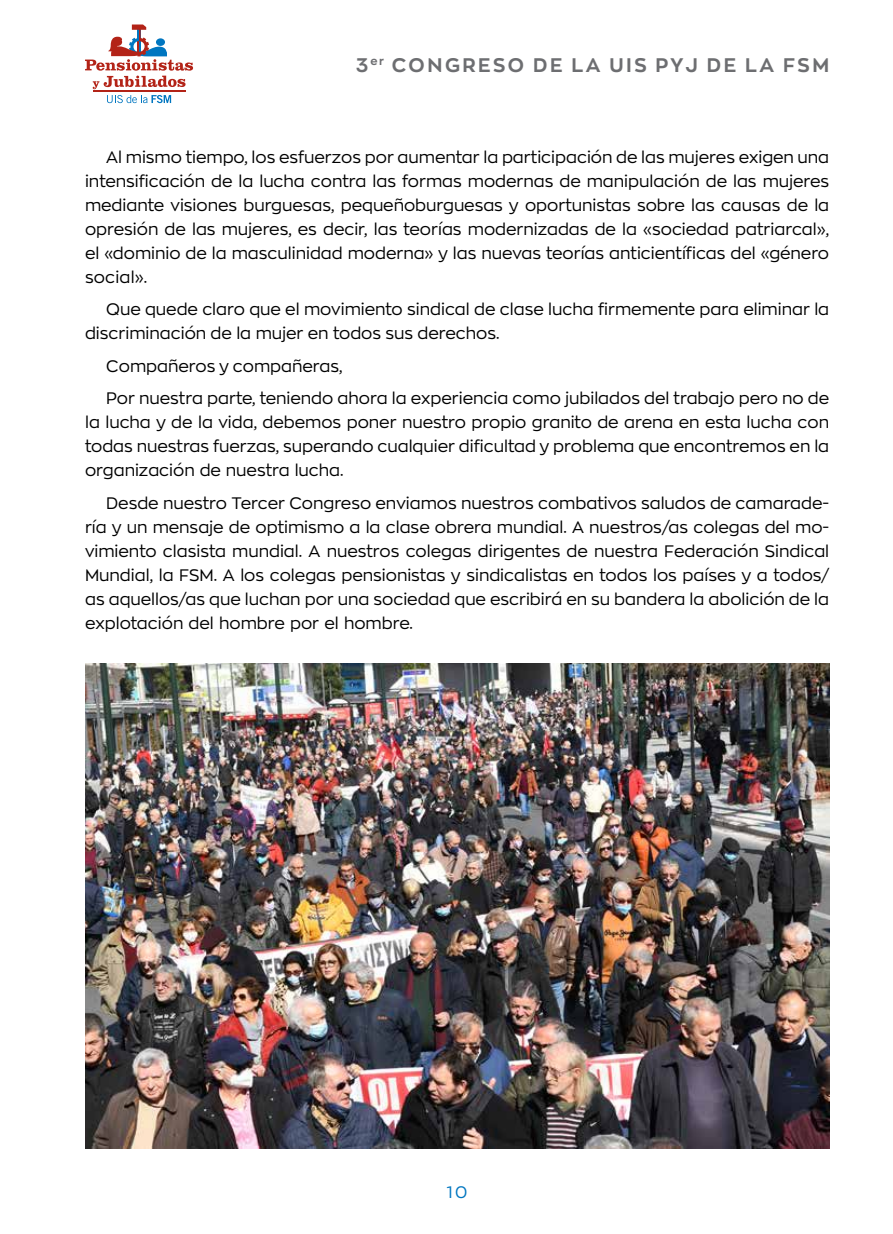
<style>
.page{position:relative;width:893px;height:1234px;background:#fff}
.page>*{position:absolute;margin:0;border:0;box-sizing:border-box;transform-origin:0 0}
.t1{font:700 19.5px "Zona Pro";letter-spacing:.13em;color:#6d6e71}
.t2{font:16.5px/24px "Zona Pro";color:#000;text-align:justify}
.t3{font:16.5px "Zona Pro";color:#0076c0}
</style>
<div class="page">
<svg style="left:107px;top:95px;width:64px;height:8px"></svg>
<hr style="left:93px;top:90px;width:93px;height:2px;background:#b32317">
<svg style="left:85px;top:24px;width:108px;height:65px"></svg>
<img style="left:85px;top:663px;width:744px;height:485px">
<p class="t1" style="left:356px;top:52px;width:474px">3<sup>er</sup> CONGRESO DE LA UIS PYJ DE LA FSM</p>
<p class="t2" style="left:85px;top:144px;width:746px;text-indent:21px">Al mismo tiempo, los esfuerzos por aumentar la participación de las mujeres exigen una intensificación de la lucha contra las formas modernas de manipulación de las mujeres mediante visiones burguesas, pequeñoburguesas y oportunistas sobre las causas de la opresión de las mujeres, es decir, las teorías modernizadas de la «sociedad patriarcal», el «dominio de la masculinidad moderna» y las nuevas teorías anticientíficas del «género social».</p>
<p class="t2" style="left:85px;top:297px;width:746px;text-indent:21px">Que quede claro que el movimiento sindical de clase lucha firmemente para eliminar la discriminación de la mujer en todos sus derechos.</p>
<p class="t2" style="left:106px;top:349px;width:724px;line-height:32.5px">Compañeros y compañeras,<br>Por nuestra parte, teniendo ahora la experiencia como jubilados del trabajo pero no de</p>
<p class="t2" style="left:85px;top:410px;width:746px">la lucha y de la vida, debemos poner nuestro propio granito de arena en esta lucha con todas nuestras fuerzas, superando cualquier dificultad y problema que encontremos en la organización de nuestra lucha.</p>
<p class="t2" style="left:85px;top:490px;width:746px;text-indent:21px">Desde nuestro Tercer Congreso enviamos nuestros combativos saludos de camarade&shy;ría y un mensaje de optimismo a la clase obrera mundial. A nuestros/as colegas del mo&shy;vimiento clasista mundial. A nuestros colegas dirigentes de nuestra Federación Sindical Mundial, la FSM. A los colegas pensionistas y sindicalistas en todos los países y a todos/ as aquellos/as que luchan por una sociedad que escribirá en su bandera la abolición de la explotación del hombre por el hombre.</p>
<p class="t3" style="left:447px;top:1181px;width:22px">10</p>
</div>
